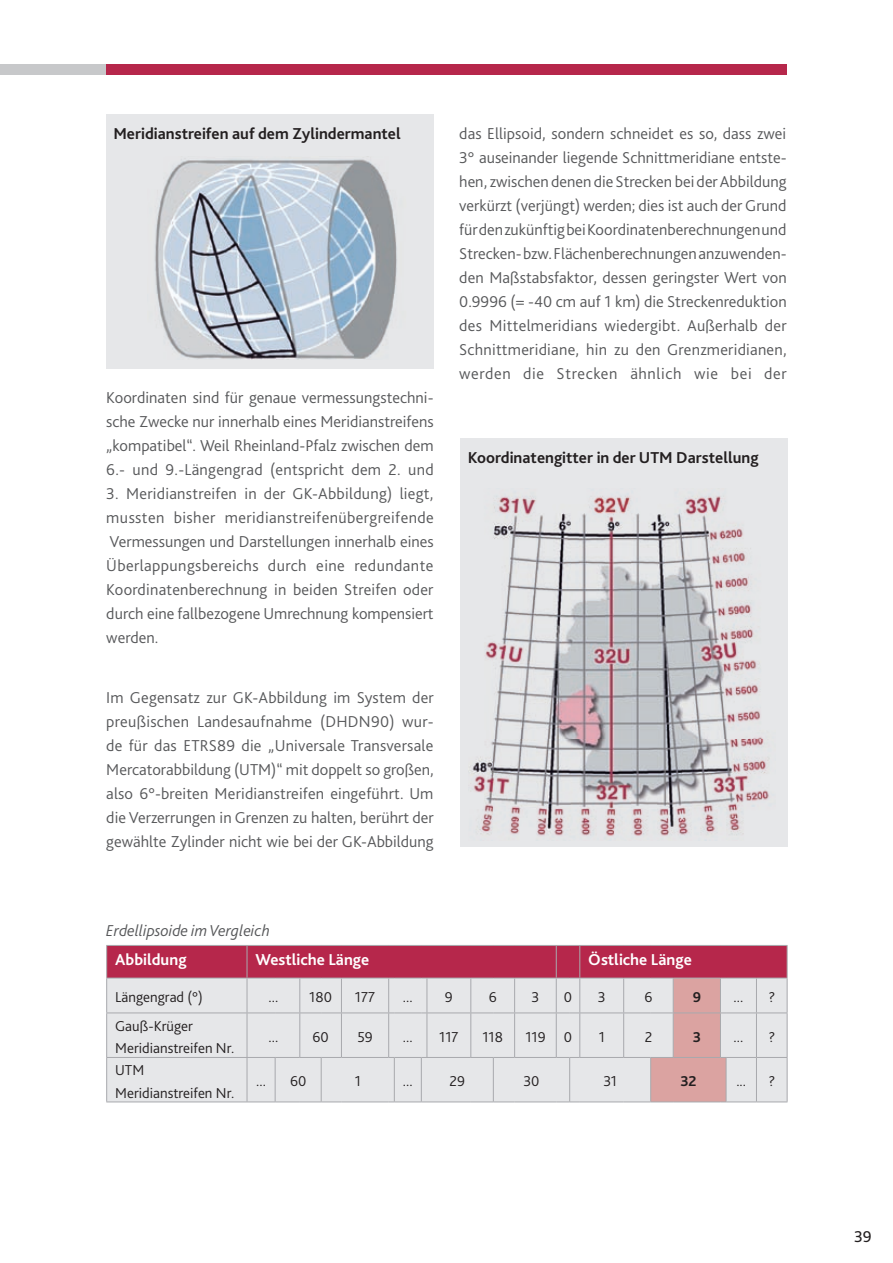
<style>
.page{position:relative;width:893px;height:1263px;background:#fff}
.page>*{position:absolute;margin:0;border:0;box-sizing:border-box;transform-origin:0 0}
.t1{font:300 16.5px/24px "Bliss 2";color:#57585a;text-align:justify}
.t2{font:700 16.5px "Bliss 2";color:#231f20}
.t3{font:700 16.5px "Bliss 2";color:#fff}
.t4{font:italic 300 16.5px "Bliss 2";color:#57585a}
.t5{font:16.5px "Bliss 2";color:#231f20}
.t6{font:300 15px/22.5px "Bliss 2";color:#231f20}
.t7{font:700 15px "Bliss 2";color:#231f20}
</style>
<div class="page">
<div style="left:106px;top:115px;width:328px;height:254px;background:#e6e7e9"></div>
<img style="left:155px;top:156px;width:242px;height:204px">
<div style="left:460px;top:439px;width:327px;height:408px;background:#e6e7e9"></div>
<img style="left:470px;top:496px;width:300px;height:345px">
<div style="left:0;top:64px;width:587px;height:10px;background:#c7c8ca"></div>
<div style="left:106px;top:64px;width:681px;height:10px;background:#b6274b"></div>
<hr style="left:106px;top:945px;width:141px;height:1px;background:#a8a9ad">
<hr style="left:106px;top:946px;width:1px;height:32px;background:#a8a9ad">
<hr style="left:787px;top:946px;width:1px;height:32px;background:#a8a9ad">
<hr style="left:106px;top:978px;width:1px;height:34px;background:#a8a9ad">
<hr style="left:787px;top:978px;width:1px;height:34px;background:#a8a9ad">
<hr style="left:106px;top:1012px;width:141px;height:1px;background:#a8a9ad">
<hr style="left:106px;top:1013px;width:1px;height:44px;background:#a8a9ad">
<hr style="left:787px;top:1013px;width:1px;height:44px;background:#a8a9ad">
<hr style="left:106px;top:1057px;width:141px;height:1px;background:#a8a9ad">
<hr style="left:106px;top:1058px;width:1px;height:43px;background:#a8a9ad">
<hr style="left:787px;top:1058px;width:1px;height:43px;background:#a8a9ad">
<hr style="left:106px;top:1101px;width:141px;height:1px;background:#a8a9ad">
<svg style="left:107px;top:945px;width:680px;height:157px;background:#d9b9c2"></svg>
<hr style="left:726px;top:1101px;width:30px;height:1px;background:#a8a9ad">
<hr style="left:756px;top:1101px;width:31px;height:1px;background:#a8a9ad">
<hr style="left:673px;top:978px;width:47px;height:1px;background:#a8a9ad">
<hr style="left:673px;top:978px;width:1px;height:34px;background:#a8a9ad">
<hr style="left:720px;top:978px;width:1px;height:34px;background:#a8a9ad">
<hr style="left:673px;top:1012px;width:47px;height:1px;background:#a8a9ad">
<hr style="left:673px;top:1013px;width:1px;height:44px;background:#a8a9ad">
<hr style="left:720px;top:1013px;width:1px;height:44px;background:#a8a9ad">
<hr style="left:673px;top:1057px;width:47px;height:1px;background:#a8a9ad">
<p class="t2" style="left:113px;top:123px;width:289px">Meridianstreifen auf dem Zylindermantel</p>
<p class="t1" style="left:106px;top:385px;width:329px">Koordinaten sind für genaue vermessungstechni&shy;sche Zwecke nur innerhalb eines meridianstreifens „kompatibel“. Weil rheinland-pfalz zwischen dem 6.- und 9.-Längengrad (entspricht dem 2. und</p>
<p class="t1" style="left:106px;top:481px;width:329px">3. meridianstreifen in der GK-Abbildung) liegt, mussten bisher meridianstreifenübergreifende Vermessungen und Darstellungen innerhalb eines überlappungsbereichs durch eine redundante Koordinatenberechnung in beiden streifen oder durch eine fallbezogene umrechnung kompensiert werden.</p>
<p class="t1" style="left:106px;top:685px;width:329px">Im Gegensatz zur GK-Abbildung im system der preußischen Landesaufnahme (DHDn90) wur&shy;de für das eTrs89 die „universale Transversale mercatorabbildung (uTm)“ mit doppelt so großen, also 6°-breiten meridianstreifen eingeführt. um die Verzerrungen in Grenzen zu halten, berührt der gewählte Zylinder nicht wie bei der GK-Abbildung</p>
<p class="t1" style="left:459px;top:121px;width:329px">das ellipsoid, sondern schneidet es so, dass zwei 3° auseinander liegende schnittmeridiane entste&shy;hen, zwischen denen die strecken bei der Abbildung verkürzt (verjüngt) werden; dies ist auch der Grund für den zukünftig bei Koordinatenberechnungen und strecken- bzw. Flächenberechnungen anzuwenden&shy;den maßstabsfaktor, dessen geringster Wert von 0.9996 (= -40 cm auf 1 km) die streckenreduktion des mittelmeridians wiedergibt. Außerhalb der schnittmeridiane, hin zu den Grenzmeridianen, werden die strecken ähnlich wie bei der</p>
<p class="t2" style="left:468px;top:447px;width:292px">koordinatengitter in der utM Darstellung</p>
<p class="t4" style="left:106px;top:920px;width:165px">Erdellipsoide im Vergleich</p>
<p class="t3" style="left:115px;top:949px;width:73px">Abbildung</p>
<p class="t3" style="left:256px;top:949px;width:115px">Westliche Länge</p>
<p class="t3" style="left:588px;top:949px;width:105px">Östliche Länge</p>
<p class="t6" style="left:115px;top:986px;width:89px">Längengrad (°)</p>
<p class="t6" style="left:269px;top:986px;width:11px">...</p>
<p class="t6" style="left:309px;top:986px;width:24px">180</p>
<p class="t6" style="left:355px;top:986px;width:22px">177</p>
<p class="t6" style="left:403px;top:986px;width:11px">...</p>
<p class="t6" style="left:445px;top:986px;width:9px">9</p>
<p class="t6" style="left:489px;top:986px;width:10px">6</p>
<p class="t6" style="left:531px;top:986px;width:9px">3</p>
<p class="t6" style="left:564px;top:986px;width:10px">0</p>
<p class="t6" style="left:598px;top:986px;width:9px">3</p>
<p class="t6" style="left:644px;top:986px;width:10px">6</p>
<p class="t7" style="left:693px;top:988px;width:10px">9</p>
<p class="t6" style="left:734px;top:986px;width:11px">...</p>
<p class="t6" style="left:768px;top:986px;width:8px">?</p>
<p class="t6" style="left:115px;top:1014px;width:121px">Gauß-Krüger meridianstreifen nr.</p>
<p class="t6" style="left:269px;top:1025px;width:11px">...</p>
<p class="t6" style="left:312px;top:1025px;width:18px">60</p>
<p class="t6" style="left:357px;top:1025px;width:17px">59</p>
<p class="t6" style="left:403px;top:1025px;width:11px">...</p>
<p class="t6" style="left:439px;top:1025px;width:21px">117</p>
<p class="t6" style="left:482px;top:1025px;width:22px">118</p>
<p class="t6" style="left:525px;top:1025px;width:48px">119 0</p>
<p class="t6" style="left:599px;top:1025px;width:8px">1</p>
<p class="t6" style="left:645px;top:1025px;width:9px">2</p>
<p class="t7" style="left:693px;top:1028px;width:10px">3</p>
<p class="t6" style="left:734px;top:1025px;width:11px">...</p>
<p class="t6" style="left:768px;top:1025px;width:8px">?</p>
<p class="t6" style="left:115px;top:1058px;width:121px">uTm meridianstreifen nr.</p>
<p class="t6" style="left:256px;top:1070px;width:11px">...</p>
<p class="t6" style="left:290px;top:1070px;width:18px">60</p>
<p class="t6" style="left:355px;top:1070px;width:8px">1</p>
<p class="t6" style="left:403px;top:1070px;width:11px">...</p>
<p class="t6" style="left:450px;top:1070px;width:17px">29</p>
<p class="t6" style="left:523px;top:1070px;width:18px">30</p>
<p class="t6" style="left:603px;top:1070px;width:15px">31</p>
<p class="t7" style="left:680px;top:1072px;width:18px">32</p>
<p class="t6" style="left:736px;top:1070px;width:11px">...</p>
<p class="t6" style="left:768px;top:1070px;width:8px">?</p>
<p class="t5" style="left:854px;top:1226px;width:19px">39</p>
</div>
